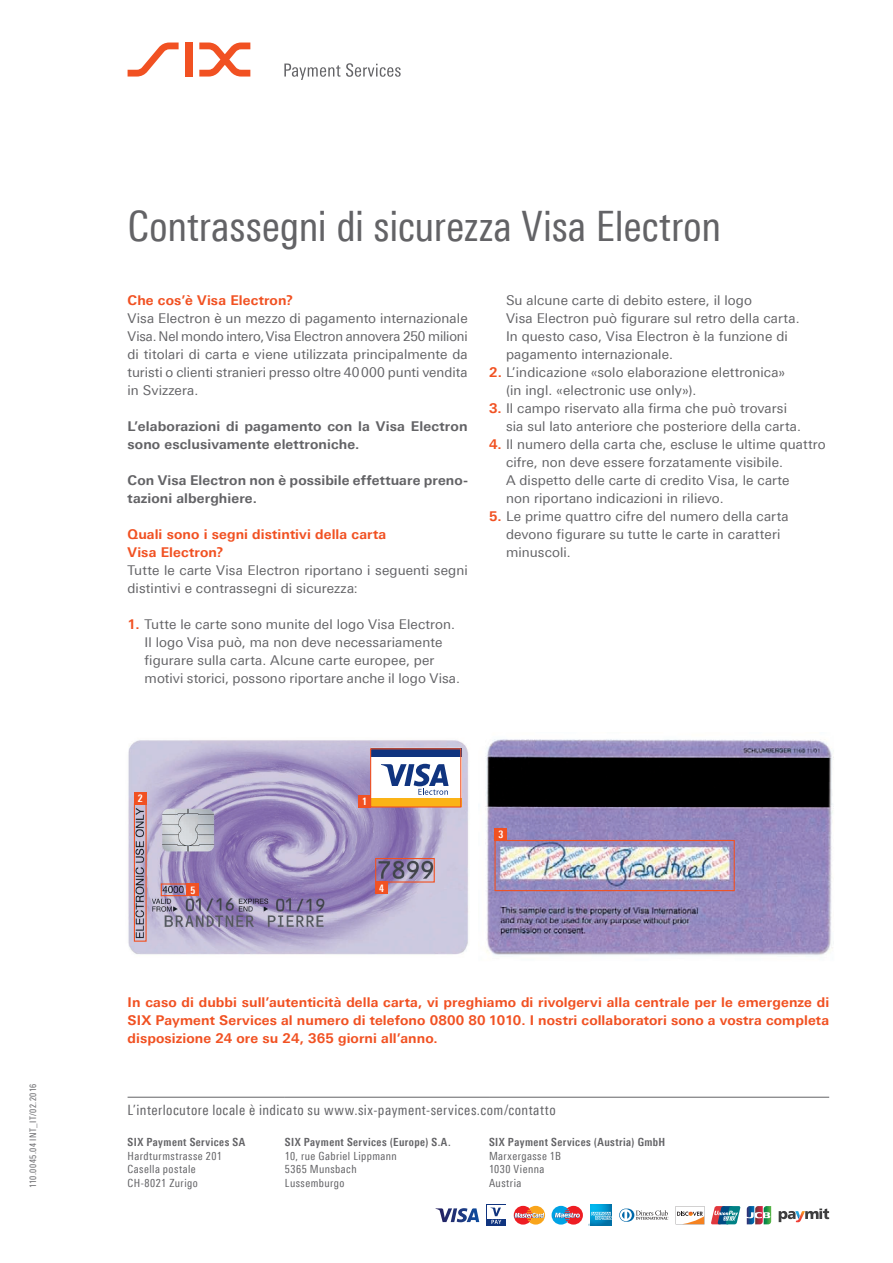
<style>
.page{position:relative;width:893px;height:1263px;background:#fff}
.page>*{position:absolute;margin:0;border:0;box-sizing:border-box;transform-origin:0 0}
.t1{font:42px "Linotype Univers 420 Cn";letter-spacing:-.005em;color:#636366}
.t2{font:14.25px "Linotype Univers 420 Cn";letter-spacing:.03em;color:#636366}
.t3{font:13.5px/18px "Linotype Univers 430";letter-spacing:.01em;color:#636366}
.t4{font:700 13.5px/18px "Linotype Univers 630";letter-spacing:.01em;color:#f15122}
.t5{font:700 13.5px/18px "Linotype Univers 630";letter-spacing:.01em;color:#636366}
.t6{font:11.25px/13.5px "Linotype Univers 420 Cn";letter-spacing:.035em;color:#636366}
.t7{font:700 11.25px "Linotype Univers 620 Cn";letter-spacing:.04em;color:#636366}
.t8{font:700 10.5px "Linotype Univers 620 Cn";color:#fff}
.t9{font:9px "Linotype Univers 420 Cn";letter-spacing:.06em;color:#636366}
.s1{font-family:"Linotype Univers 630";font-weight:700;color:#f15122}
</style>
<div class="page">
<svg style="left:128px;top:43px;width:51px;height:34px"></svg>
<div style="left:185px;top:43px;width:8px;height:34px;background:#f15122"></div>
<svg style="left:199px;top:43px;width:51px;height:34px"></svg>
<svg style="left:284px;top:63px;width:117px;height:17px"></svg>
<img style="left:591px;top:1205px;width:21px;height:1px">
<svg style="left:747px;top:1206px;width:24px;height:18px"></svg>
<div style="left:552px;top:1206px;width:18px;height:18px;background:#00a2e4;border-radius:50%"></div>
<svg style="left:554px;top:1206px;width:58px;height:20px"></svg>
<svg style="left:514px;top:1206px;width:31px;height:18px"></svg>
<svg style="left:435px;top:1208px;width:44px;height:14px"></svg>
<svg style="left:619px;top:1208px;width:50px;height:14px"></svg>
<svg style="left:779px;top:1208px;width:50px;height:14px"></svg>
<svg style="left:711px;top:1206px;width:29px;height:18px"></svg>
<svg style="left:486px;top:1205px;width:20px;height:21px"></svg>
<div style="left:487px;top:1205px;width:18px;height:13px;background:#fff"></div>
<svg style="left:490px;top:1207px;width:11px;height:17px"></svg>
<svg style="left:676px;top:1206px;width:28px;height:18px"></svg>
<hr style="left:128px;top:1097px;width:157px;height:1px;background:#636366">
<hr style="left:285px;top:1097px;width:204px;height:1px;background:#636366">
<hr style="left:489px;top:1097px;width:340px;height:1px;background:#636366">
<img style="left:485px;top:739px;width:349px;height:217px">
<div style="left:494px;top:828px;width:13px;height:13px;background:#f15122"></div>
<div style="left:494px;top:840px;width:241px;height:51px;border:1px solid #f15122"></div>
<img style="left:128px;top:740px;width:341px;height:215px">
<div style="left:358px;top:795px;width:13px;height:12px;background:#f15122"></div>
<div style="left:375px;top:881px;width:13px;height:13px;background:#f15122"></div>
<div style="left:186px;top:883px;width:13px;height:13px;background:#f15122"></div>
<div style="left:134px;top:792px;width:13px;height:12px;background:#f15122"></div>
<div style="left:375px;top:858px;width:60px;height:24px;border:1px solid #f15122"></div>
<div style="left:161px;top:883px;width:27px;height:13px;border:1px solid #f15122"></div>
<div style="left:134px;top:803px;width:13px;height:139px;border:1px solid #f15122"></div>
<div style="left:371px;top:748px;width:90px;height:58px;background:#fff"></div>
<div style="left:371px;top:798px;width:90px;height:8px;background:#fbb316"></div>
<div style="left:371px;top:748px;width:90px;height:9px;background:#10347f"></div>
<svg style="left:381px;top:764px;width:68px;height:31px"></svg>
<div style="left:370px;top:748px;width:91px;height:59px;border:1px solid #f15122"></div>
<p class="t9" style="left:28px;top:1188px;width:105px;rotate:-90deg">110.0045.04 INT_IT/02.2016</p>
<h1 class="t1" style="left:128px;top:201px;width:595px">Contrassegni di sicurezza Visa Electron</h1>
<p class="t4" style="left:128px;top:291px;width:167px">Che cos’è Visa Electron?</p>
<p class="t3" style="left:128px;top:309px;width:342px;text-align:justify">Visa Electron è un mezzo di pagamento internazionale Visa. Nel mondo intero, Visa Electron annovera 250 milioni di titolari di carta e viene utilizzata principalmente da turisti o clienti stranieri presso oltre 40000 punti vendita in Svizzera.</p>
<p class="t5" style="left:128px;top:417px;width:342px">L’elaborazioni di pagamento con la Visa Electron sono esclusivamente elettroniche.</p>
<p class="t5" style="left:128px;top:471px;width:342px">Con Visa Electron non è possibile effettuare preno&shy;tazioni alberghiere.</p>
<p class="t4" style="left:128px;top:525px;width:260px">Quali sono i segni distintivi della carta<br>Visa Electron?</p>
<p class="t3" style="left:128px;top:561px;width:342px">Tutte le carte Visa Electron riportano i seguenti segni distintivi e contrassegni di sicurezza:</p>
<p class="t3" style="left:145px;top:615px;width:317px;text-indent:-17px"><span class="s1">1.</span> Tutte le carte sono munite del logo Visa Electron.<br>Il logo Visa può, ma non deve necessariamente figurare sulla carta. Alcune carte europee, per motivi storici, possono riportare anche il logo Visa.</p>
<p class="t3" style="left:506px;top:291px;width:295px">Su alcune carte di debito estere, il logo<br>Visa Electron può figurare sul retro della carta.<br>In questo caso, Visa Electron è la funzione di pagamento internazionale.</p>
<p class="t3" style="left:506px;top:363px;width:281px;text-indent:-17px"><span class="s1">2.</span> L’indicazione «solo elaborazione elettronica» (in ingl. «electronic use only»).</p>
<p class="t3" style="left:506px;top:399px;width:296px;text-indent:-17px"><span class="s1">3.</span> Il campo riservato alla firma che può trovarsi sia sul lato anteriore che posteriore della carta.</p>
<p class="t3" style="left:506px;top:435px;width:321px;text-indent:-17px"><span class="s1">4.</span> Il numero della carta che, escluse le ultime quattro cifre, non deve essere forzatamente visibile.<br>A dispetto delle carte di credito Visa, le carte<br>non riportano indicazioni in rilievo.</p>
<p class="t3" style="left:506px;top:507px;width:284px;text-indent:-17px"><span class="s1">5.</span> Le prime quattro cifre del numero della carta devono figurare su tutte le carte in caratteri minuscoli.</p>
<p class="t8" style="left:138px;top:792px;width:6px">2</p>
<p class="t8" style="left:362px;top:795px;width:6px">1</p>
<p class="t8" style="left:190px;top:884px;width:6px">5</p>
<p class="t8" style="left:379px;top:882px;width:6px">4</p>
<p class="t8" style="left:498px;top:828px;width:6px">3</p>
<p class="t4" style="left:128px;top:993px;width:703px;text-align:justify">In caso di dubbi sull’autenticità della carta, vi preghiamo di rivolgervi alla centrale per le emergenze di SIX Payment Services al numero di telefono 0800 80 1010. I nostri collaboratori sono a vostra completa disposizione 24 ore su 24, 365 giorni all’anno.</p>
<p class="t2" style="left:128px;top:1101px;width:430px">L’interlocutore locale è indicato su www.six-payment-services.com/contatto</p>
<p class="t7" style="left:128px;top:1136px;width:119px">SIX Payment Services SA</p>
<p class="t6" style="left:128px;top:1149px;width:96px">Hardturmstrasse 201<br>Casella postale<br>CH-8021 Zurigo</p>
<p class="t7" style="left:285px;top:1136px;width:167px">SIX Payment Services (Europe) S.A.</p>
<p class="t6" style="left:285px;top:1149px;width:114px">10, rue Gabriel Lippmann<br>5365 Munsbach<br>Lussemburgo</p>
<p class="t7" style="left:489px;top:1136px;width:178px">SIX Payment Services (Austria) GmbH</p>
<p class="t6" style="left:489px;top:1149px;width:73px">Marxergasse 1B<br>1030 Vienna<br>Austria</p>
</div>
